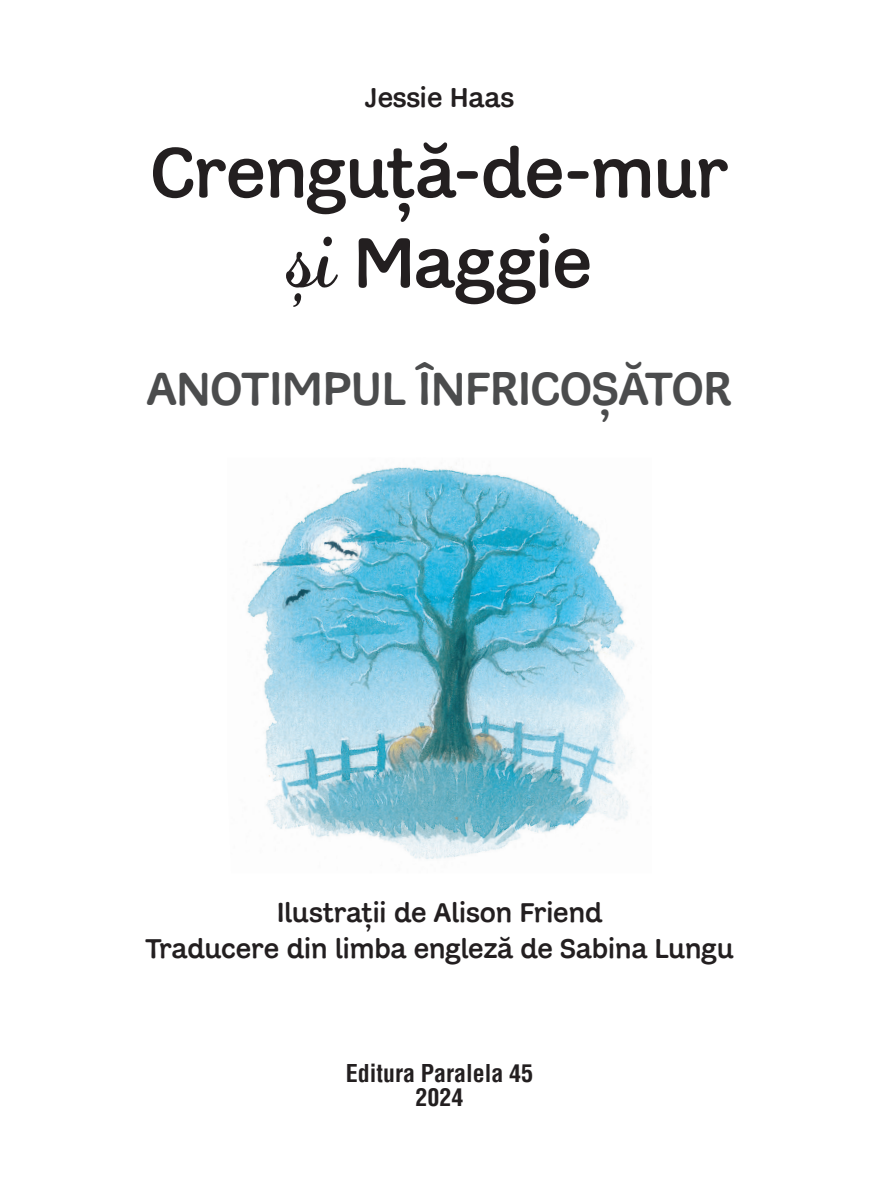
<style>
.page{position:relative;width:879px;height:1191px;background:#fff}
.page>*{position:absolute;margin:0;border:0;box-sizing:border-box;transform-origin:0 0}
.t1{font:500 72px/90px "Adesso";letter-spacing:-.01em;color:#231f20;text-align:center}
.t2{font:500 48px "Adesso";letter-spacing:-.015em;color:#4b4c4d}
.t3{font:500 28px/36px "Adesso";color:#231f20;text-align:center}
.t4{font:700 condensed 24px/24px "Helvetica";color:#231f20;text-align:center}
.s1{font-family:"Adage Script JF";font-weight:400;font-size:96px}
</style>
<div class="page">
<img style="left:247px;top:463px;width:388px;height:396px">
<p class="t3" style="left:365px;top:81px;width:151px">Jessie Haas</p>
<h1 class="t1" style="left:151px;top:131px;width:579px">Crenguță-de-mur <span class="s1">și</span> Maggie</h1>
<h2 class="t2" style="left:147px;top:360px;width:587px">ANOTIMPUL ÎNFRICOȘĂTOR</h2>
<p class="t3" style="left:145px;top:895px;width:589px">Ilustrații de Alison Friend<br>Traducere din limba engleză de Sabina Lungu</p>
<p class="t4" style="left:346px;top:1061px;width:189px">Editura Paralela 45<br>2024</p>
</div>
